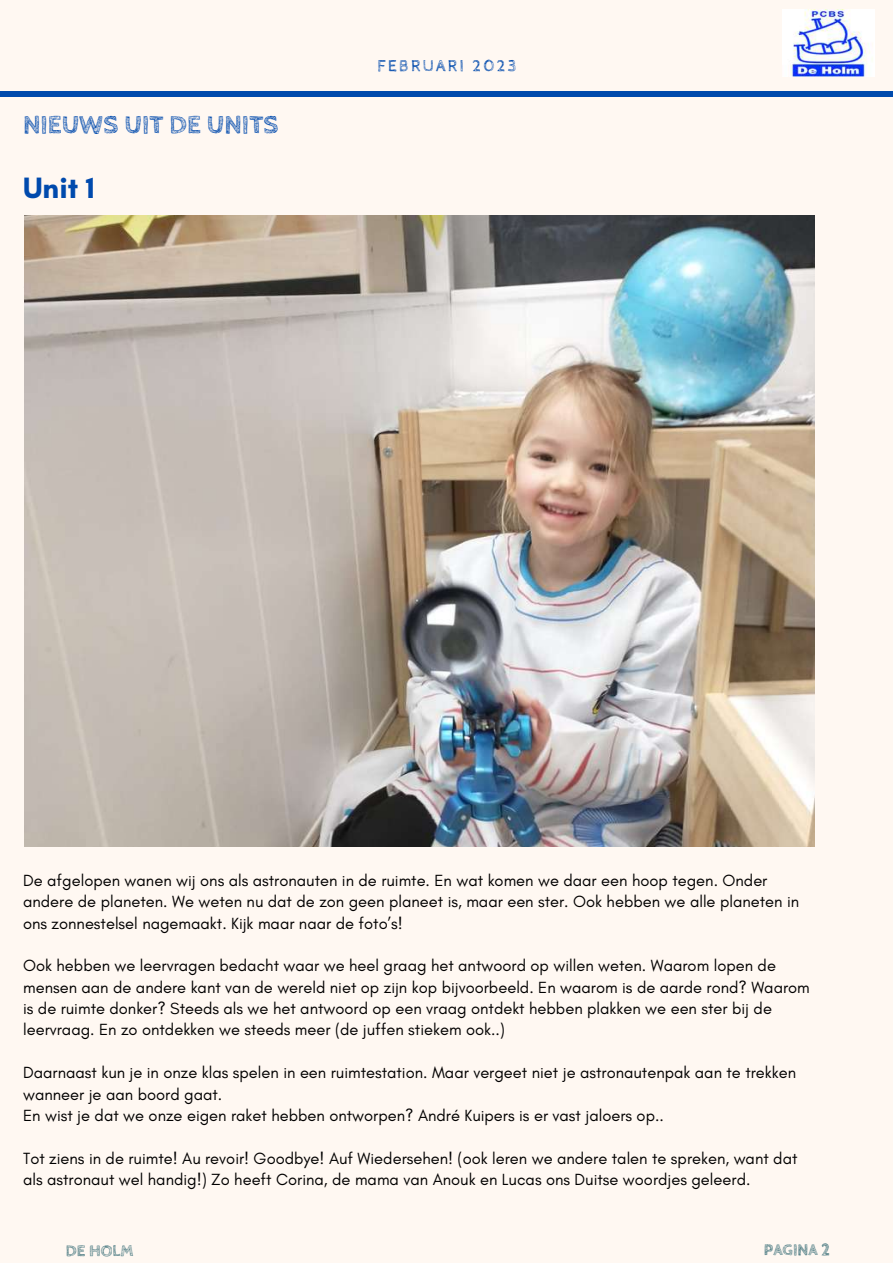
<style>
.page{position:relative;width:893px;height:1264px;background:#fff}
.page>*{position:absolute;margin:0;border:0;box-sizing:border-box;transform-origin:0 0}
.t1{font:700 30px "Glacial Indifference";color:#004aad}
.t2{font:700 26.4px "Cabin Sketch";color:#004aad}
.t3{font:16.5px/21.3px "Glacial Indifference";color:#000}
.t4{font:700 16.5px "Cabin Sketch";color:#2a636d}
.t5{font:16.5px "Cabin Sketch";letter-spacing:.14em;color:#004aad}
</style>
<div class="page">
<div style="left:0;top:0;width:892px;height:1262px;background:#fff8f2"></div>
<div style="left:0;top:92px;width:892px;height:5px;background:#004aad"></div>
<img style="left:782px;top:9px;width:92px;height:68px">
<img style="left:24px;top:215px;width:790px;height:631px">
<h2 class="t2" style="left:23px;top:110px;width:257px">NIEUWS UIT DE UNITS</h2>
<h1 class="t1" style="left:23px;top:169px;width:73px">Unit 1</h1>
<p class="t5" style="left:377px;top:56px;width:140px">FEBRUARI 2023</p>
<p class="t3" style="left:23px;top:869px;width:777px">De afgelopen wanen wij ons als astronauten in de ruimte. En wat komen we daar een hoop tegen. Onder andere de planeten. We weten nu dat de zon geen planeet is, maar een ster. Ook hebben we alle planeten in ons zonnestelsel nagemaakt. Kijk maar naar de foto’s!</p>
<p class="t3" style="left:23px;top:954px;width:788px">Ook hebben we leervragen bedacht waar we heel graag het antwoord op willen weten. Waarom lopen de mensen aan de andere kant van de wereld niet op zijn kop bijvoorbeeld. En waarom is de aarde rond? Waarom is de ruimte donker? Steeds als we het antwoord op een vraag ontdekt hebben plakken we een ster bij de leervraag. En zo ontdekken we steeds meer (de juffen stiekem ook..)</p>
<p class="t3" style="left:23px;top:1061px;width:774px">Daarnaast kun je in onze klas spelen in een ruimtestation. Maar vergeet niet je astronautenpak aan te trekken wanneer je aan boord gaat.<br>En wist je dat we onze eigen raket hebben ontworpen? André Kuipers is er vast jaloers op..</p>
<p class="t3" style="left:23px;top:1147px;width:775px">Tot ziens in de ruimte! Au revoir! Goodbye! Auf Wiedersehen! (ook leren we andere talen te spreken, want dat als astronaut wel handig!) Zo heeft Corina, de mama van Anouk en Lucas ons Duitse woordjes geleerd.</p>
<p class="t4" style="left:66px;top:1241px;width:69px">DE HOLM</p>
<p class="t4" style="left:763px;top:1240px;width:67px">PAGINA 2</p>
</div>
